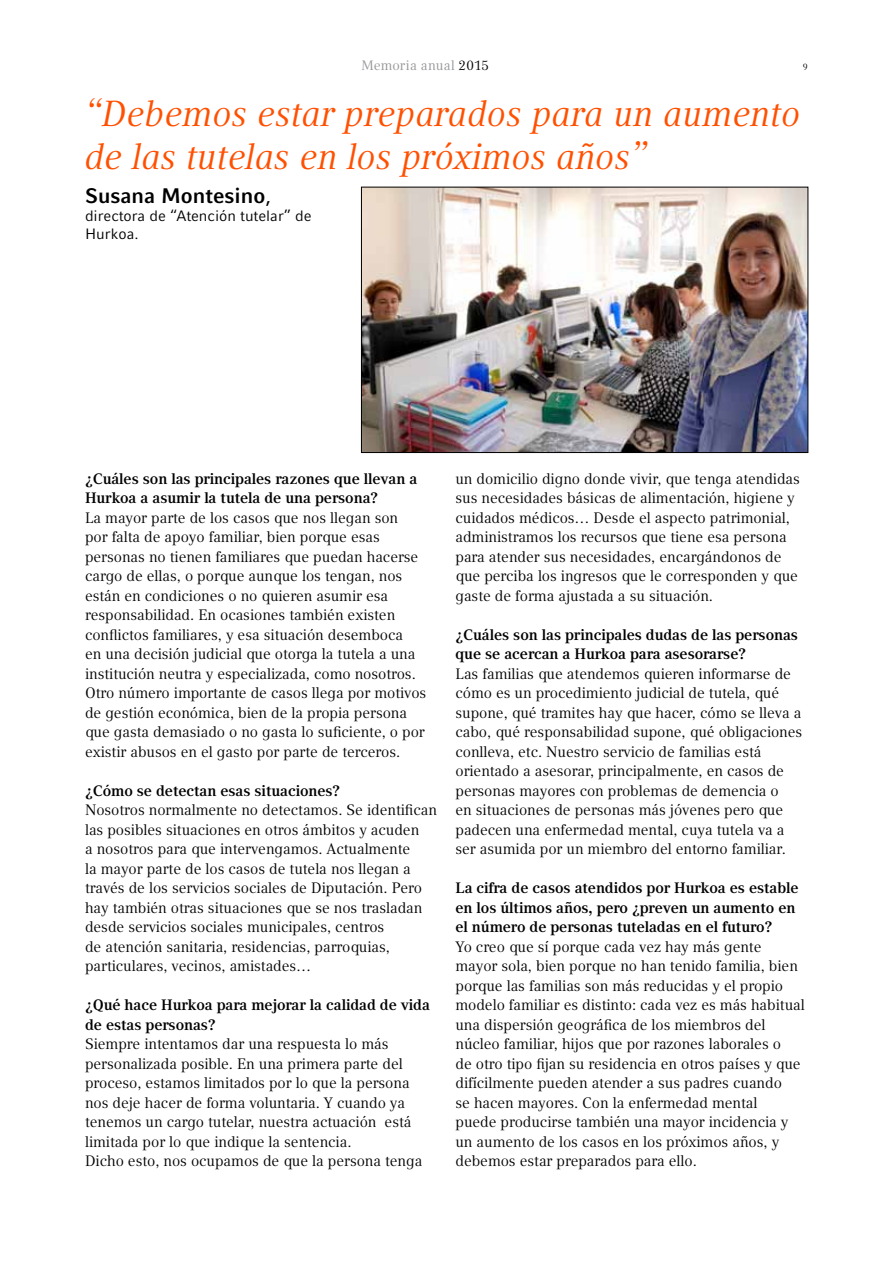
<style>
.page{position:relative;width:893px;height:1263px;background:#fff}
.page>*{position:absolute;margin:0;border:0;box-sizing:border-box;transform-origin:0 0}
.t1{font:italic 36px/43.2px "Compatil Text LT";color:#ff5000}
.t2{font:700 21px "Compatil Fact LT";color:#000}
.t3{font:15px/19.5px "Compatil Text LT";letter-spacing:-.005em;color:#000}
.t4{font:700 15px/19.5px "Compatil Text LT";letter-spacing:-.005em;color:#000}
.t5{font:15px/18px "Compatil Fact LT";color:#000}
.t6{font:13.5px "Compatil Text LT";letter-spacing:.015em;color:#939598}
.t7{font:9px "Compatil Text LT";color:#000}
.s1{color:#000}
.s2{font-weight:400}
</style>
<div class="page">
<img style="left:363px;top:189px;width:443px;height:262px">
<div style="left:361px;top:187px;width:447px;height:266px;border:1px solid #000"></div>
<p class="t6" style="left:361px;top:57px;width:129px">Memoria anual <span class="s1">2015</span></p>
<p class="t7" style="left:803px;top:61px;width:7px">9</p>
<h1 class="t1" style="left:85px;top:92px;width:717px">“Debemos estar preparados para un aumento de las tutelas en los próximos años”</h1>
<h2 class="t2" style="left:85px;top:184px;width:188px">Susana Montesino<span class="s2">,</span></h2>
<p class="t5" style="left:85px;top:207px;width:228px">directora de “Atención tutelar” de<br>Hurkoa.</p>
<p class="t4" style="left:85px;top:469px;width:334px">¿Cuáles son las principales razones que llevan a<br>Hurkoa a asumir la tutela de una persona?</p>
<p class="t3" style="left:85px;top:508px;width:343px">La mayor parte de los casos que nos llegan son<br>por falta de apoyo familiar, bien porque esas personas no tienen familiares que puedan hacerse cargo de ellas, o porque aunque los tengan, nos están en condiciones o no quieren asumir esa responsabilidad. En ocasiones también existen conflictos familiares, y esa situación desemboca<br>en una decisión judicial que otorga la tutela a una institución neutra y especializada, como nosotros.<br>Otro número importante de casos llega por motivos de gestión económica, bien de la propia persona que gasta demasiado o no gasta lo suficiente, o por existir abusos en el gasto por parte de terceros.</p>
<p class="t4" style="left:85px;top:781px;width:257px">¿Cómo se detectan esas situaciones?</p>
<p class="t3" style="left:85px;top:800px;width:353px">Nosotros normalmente no detectamos. Se identifican las posibles situaciones en otros ámbitos y acuden<br>a nosotros para que intervengamos. Actualmente<br>la mayor parte de los casos de tutela nos llegan a través de los servicios sociales de Diputación. Pero hay también otras situaciones que se nos trasladan desde servicios sociales municipales, centros<br>de atención sanitaria, residencias, parroquias, particulares, vecinos, amistades…</p>
<p class="t4" style="left:85px;top:995px;width:346px">¿Qué hace Hurkoa para mejorar la calidad de vida de estas personas?</p>
<p class="t3" style="left:85px;top:1034px;width:339px">Siempre intentamos dar una respuesta lo más personalizada posible. En una primera parte del proceso, estamos limitados por lo que la persona nos deje hacer de forma voluntaria. Y cuando ya tenemos un cargo tutelar, nuestra actuación está limitada por lo que indique la sentencia.<br>Dicho esto, nos ocupamos de que la persona tenga</p>
<p class="t3" style="left:455px;top:469px;width:346px">un domicilio digno donde vivir, que tenga atendidas sus necesidades básicas de alimentación, higiene y cuidados médicos… Desde el aspecto patrimonial, administramos los recursos que tiene esa persona para atender sus necesidades, encargándonos de que perciba los ingresos que le corresponden y que gaste de forma ajustada a su situación.</p>
<p class="t4" style="left:455px;top:625px;width:344px">¿Cuáles son las principales dudas de las personas que se acercan a Hurkoa para asesorarse?</p>
<p class="t3" style="left:455px;top:664px;width:348px">Las familias que atendemos quieren informarse de cómo es un procedimiento judicial de tutela, qué supone, qué tramites hay que hacer, cómo se lleva a cabo, qué responsabilidad supone, qué obligaciones conlleva, etc. Nuestro servicio de familias está orientado a asesorar, principalmente, en casos de personas mayores con problemas de demencia o<br>en situaciones de personas más jóvenes pero que padecen una enfermedad mental, cuya tutela va a ser asumida por un miembro del entorno familiar.</p>
<p class="t4" style="left:455px;top:878px;width:345px">La cifra de casos atendidos por Hurkoa es estable en los últimos años, pero ¿preven un aumento en el número de personas tuteladas en el futuro?</p>
<p class="t3" style="left:455px;top:937px;width:351px">Yo creo que sí porque cada vez hay más gente mayor sola, bien porque no han tenido familia, bien porque las familias son más reducidas y el propio modelo familiar es distinto: cada vez es más habitual una dispersión geográfica de los miembros del núcleo familiar, hijos que por razones laborales o<br>de otro tipo fijan su residencia en otros países y que difícilmente pueden atender a sus padres cuando<br>se hacen mayores. Con la enfermedad mental<br>puede producirse también una mayor incidencia y un aumento de los casos en los próximos años, y debemos estar preparados para ello.</p>
</div>
